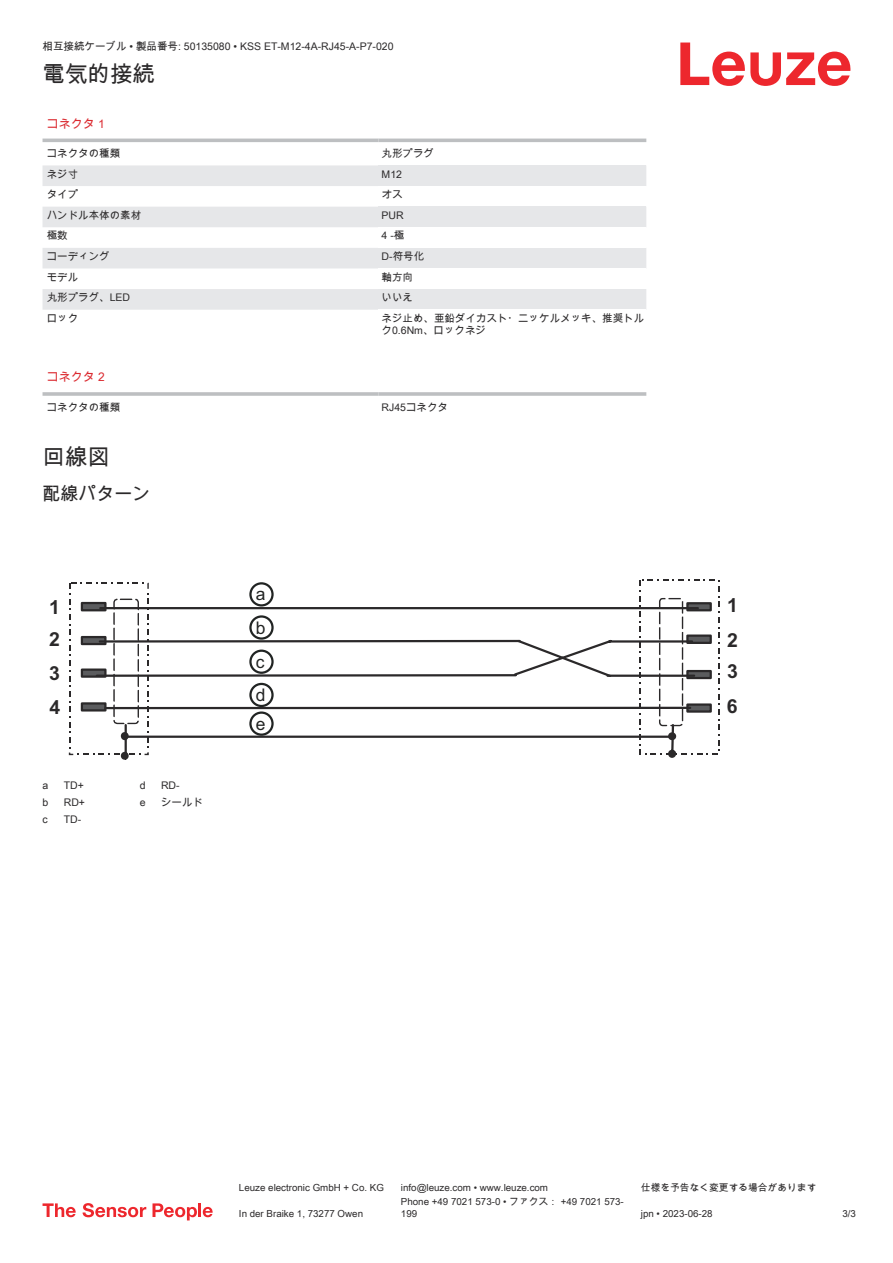
<style>
.page{position:relative;width:893px;height:1263px;background:#fff}
.page>*{position:absolute;margin:0;border:0;box-sizing:border-box;transform-origin:0 0}
.t1{font:22.5px "Arial Unicode MS";color:#2b292a}
.t2{font:700 19.35px "Arial";color:#2b292a}
.t3{font:18px "Arial Unicode MS";color:#2b292a}
.t4{font:17.4px/33.5px "Arial";color:#222423;text-align:justify}
.t5{font:12px "Arial Unicode MS";color:#db2a30}
.t6{font:10.5px/12.6px "Arial Unicode MS";color:#2b292a}
.t7{font:9.75px/11.7px "Arial Unicode MS";color:#2b292a}
</style>
<div class="page">
<svg style="left:680px;top:43px;width:170px;height:43px"></svg>
<svg style="left:43px;top:138px;width:603px;height:1px"></svg>
<svg style="left:43px;top:165px;width:335px;height:145px;fill:#e6e7e9"></svg>
<hr style="left:43px;top:139px;width:335px;height:3px;background:#bdbfc1">
<hr style="left:378px;top:139px;width:268px;height:3px;background:#bdbfc1">
<div style="left:378px;top:165px;width:268px;height:21px;background:#e6e7e9"></div>
<div style="left:378px;top:207px;width:268px;height:20px;background:#e6e7e9"></div>
<div style="left:378px;top:248px;width:268px;height:20px;background:#e6e7e9"></div>
<div style="left:378px;top:289px;width:268px;height:21px;background:#e6e7e9"></div>
<hr style="left:43px;top:392px;width:335px;height:4px;background:#c3c5c7">
<svg style="left:378px;top:392px;width:268px;height:4px"></svg>
<svg style="left:43px;top:1203px;width:33px;height:14px"></svg>
<svg style="left:83px;top:1203px;width:63px;height:14px"></svg>
<svg style="left:153px;top:1203px;width:44px;height:17px"></svg>
<hr style="left:198px;top:1203px;width:3px;height:14px;background:#ed272d">
<svg style="left:203px;top:1207px;width:10px;height:10px"></svg>
<svg style="left:69px;top:580px;width:650px;height:180px"></svg>
<div style="left:121px;top:732px;width:8px;height:8px;border:2px solid #2b292a;border-radius:50%"></div>
<div style="left:249px;top:582px;width:25px;height:24px;border:2px solid #212423;border-radius:50%"></div>
<div style="left:249px;top:615px;width:25px;height:25px;border:2px solid #212423;border-radius:50%"></div>
<div style="left:249px;top:649px;width:25px;height:25px;border:2px solid #212423;border-radius:50%"></div>
<div style="left:249px;top:683px;width:25px;height:24px;border:2px solid #212423;border-radius:50%"></div>
<div style="left:249px;top:711px;width:25px;height:25px;border:2px solid #212423;border-radius:50%"></div>
<p class="t6" style="left:43px;top:40px;width:353px">相互接続ケーブル • 製品番号: 50135080 • KSS ET-M12-4A-RJ45-A-P7-020</p>
<h1 class="t1" style="left:43px;top:58px;width:114px">電気的接続</h1>
<p class="t5" style="left:47px;top:115px;width:60px">コネクタ 1</p>
<p class="t6" style="left:47px;top:147px;width:75px">コネクタの種類</p>
<p class="t6" style="left:382px;top:147px;width:54px">丸形プラグ</p>
<p class="t6" style="left:47px;top:167px;width:33px">ネジ寸</p>
<p class="t6" style="left:382px;top:167px;width:22px">M12</p>
<p class="t6" style="left:47px;top:188px;width:33px">タイプ</p>
<p class="t6" style="left:382px;top:188px;width:22px">オス</p>
<p class="t6" style="left:47px;top:209px;width:96px">ハンドル本体の素材</p>
<p class="t6" style="left:382px;top:209px;width:24px">PUR</p>
<p class="t6" style="left:47px;top:229px;width:22px">極数</p>
<p class="t6" style="left:382px;top:229px;width:24px">4 -極</p>
<p class="t6" style="left:47px;top:250px;width:64px">コーディング</p>
<p class="t6" style="left:382px;top:250px;width:44px">D-符号化</p>
<p class="t6" style="left:47px;top:270px;width:33px">モデル</p>
<p class="t6" style="left:382px;top:270px;width:33px">軸方向</p>
<p class="t6" style="left:47px;top:291px;width:85px">丸形プラグ、LED</p>
<p class="t6" style="left:382px;top:291px;width:33px">いいえ</p>
<p class="t6" style="left:47px;top:312px;width:33px">ロック</p>
<p class="t6" style="left:382px;top:312px;width:264px">ネジ止め、亜鉛ダイカスト・ニッケルメッキ、推奨トルク0.6Nm、ロックネジ</p>
<p class="t5" style="left:47px;top:368px;width:60px">コネクタ 2</p>
<p class="t6" style="left:47px;top:400px;width:75px">コネクタの種類</p>
<p class="t6" style="left:382px;top:400px;width:68px">RJ45コネクタ</p>
<h1 class="t1" style="left:43px;top:441px;width:69px">回線図</h1>
<h3 class="t3" style="left:43px;top:481px;width:109px">配線パターン</h3>
<h2 class="t2" style="left:49px;top:595px;width:12px">1</h2>
<h2 class="t2" style="left:49px;top:628px;width:12px">2</h2>
<h2 class="t2" style="left:49px;top:662px;width:12px">3</h2>
<h2 class="t2" style="left:49px;top:696px;width:12px">4</h2>
<p class="t6" style="left:43px;top:779px;width:7px">a</p>
<p class="t6" style="left:64px;top:779px;width:22px">TD+</p>
<p class="t6" style="left:43px;top:796px;width:7px">b</p>
<p class="t6" style="left:64px;top:796px;width:23px">RD+</p>
<p class="t6" style="left:43px;top:813px;width:7px">c</p>
<p class="t6" style="left:64px;top:813px;width:19px">TD-</p>
<p class="t6" style="left:140px;top:779px;width:7px">d</p>
<p class="t6" style="left:161px;top:779px;width:20px">RD-</p>
<p class="t6" style="left:140px;top:796px;width:7px">e</p>
<p class="t6" style="left:161px;top:796px;width:43px">シールド</p>
<h3 class="t4" style="left:256px;top:578px;width:11px">a b c d</h3>
<h3 class="t4" style="left:256px;top:707px;width:11px">e</h3>
<h2 class="t2" style="left:727px;top:594px;width:12px">1</h2>
<h2 class="t2" style="left:727px;top:629px;width:12px">2</h2>
<h2 class="t2" style="left:727px;top:659px;width:12px">3</h2>
<h2 class="t2" style="left:727px;top:694px;width:12px">6</h2>
<p class="t7" style="left:239px;top:1181px;width:146px">Leuze electronic GmbH + Co. KG</p>
<p class="t7" style="left:401px;top:1181px;width:149px">info@leuze.com • www.leuze.com</p>
<p class="t7" style="left:641px;top:1181px;width:177px">仕様を予告なく変更する場合があります</p>
<p class="t7" style="left:239px;top:1207px;width:126px">In der Braike 1, 73277 Owen</p>
<p class="t7" style="left:401px;top:1196px;width:224px">Phone +49 7021 573-0 • ファクス： +49 7021 573-<br>199</p>
<p class="t7" style="left:641px;top:1207px;width:73px">jpn • 2023-06-28</p>
<p class="t7" style="left:842px;top:1207px;width:15px">3/3</p>
</div>
